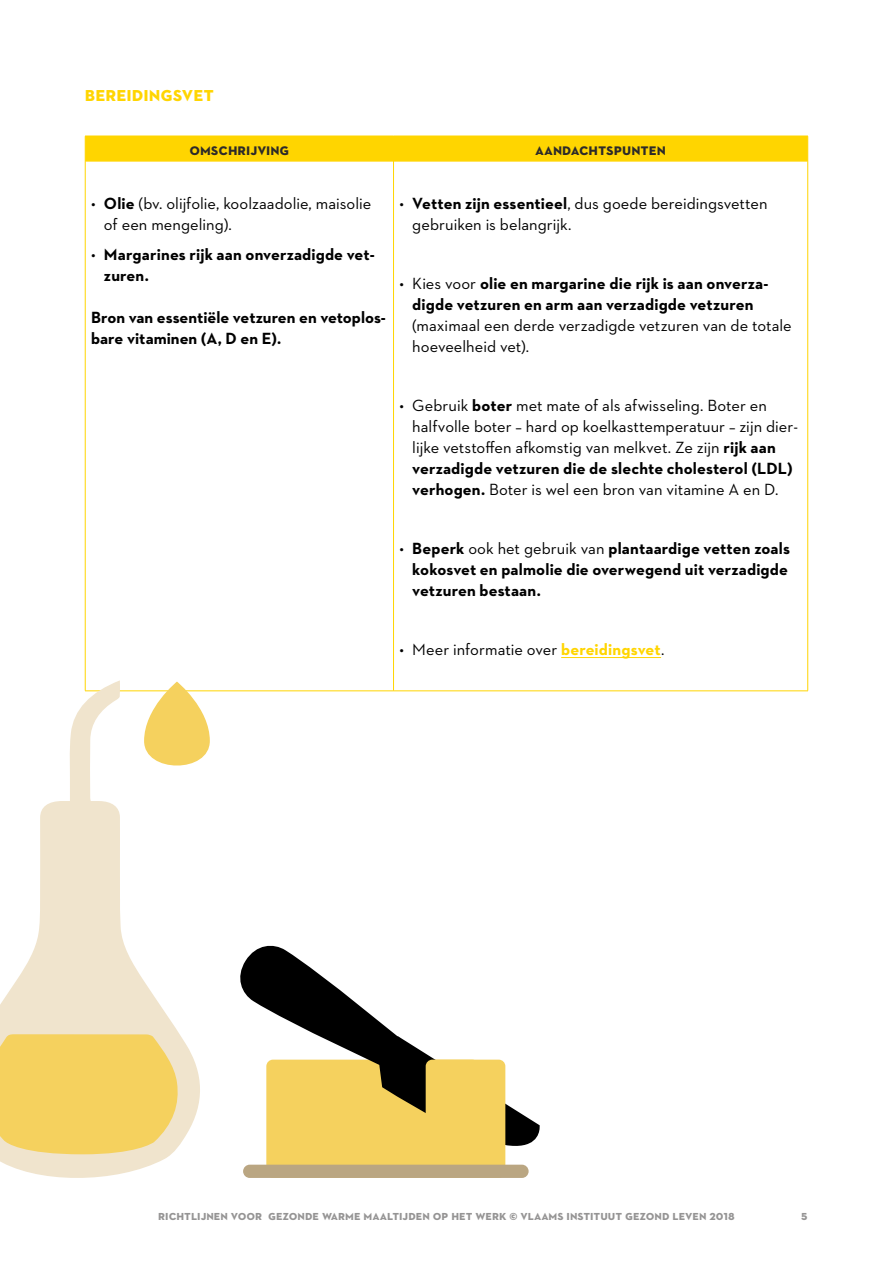
<style>
.page{position:relative;width:893px;height:1263px;background:#fff}
.page>*{position:absolute;margin:0;border:0;box-sizing:border-box;transform-origin:0 0}
.t1{font:700 21px "Neutraface 2 Text";color:#ffd500}
.t2{font:16.5px/21px "Neutraface 2 Text";color:#000}
.t3{font:700 16.5px/21px "Neutraface 2 Text";letter-spacing:.005em;color:#000}
.t4{font:700 16.5px "Neutraface 2 Text";color:#2c2a29}
.t5{font:700 13.5px "Neutraface 2 Text";color:#959494}
.s1{font-weight:700}
.s2{font-weight:400}
.s3{font-weight:700;color:#ffd500}
</style>
<div class="page">
<svg style="left:240px;top:945px;width:300px;height:233px"></svg>
<div style="left:426px;top:1060px;width:79px;height:118px;background:#f5d15e;border-radius:7px"></div>
<div style="left:243px;top:1165px;width:286px;height:13px;background:#baa682;border-radius:7px"></div>
<hr style="left:85px;top:161px;width:1px;height:530px;background:#ffd500">
<hr style="left:85px;top:691px;width:308px;height:1px;background:#ffd500">
<hr style="left:85px;top:160px;width:308px;height:2px;background:#ffd500">
<hr style="left:394px;top:160px;width:413px;height:2px;background:#ffd500">
<div style="left:85px;top:136px;width:723px;height:25px;background:#ffd500"></div>
<hr style="left:393px;top:161px;width:1px;height:530px;background:#ffd500">
<hr style="left:807px;top:161px;width:1px;height:530px;background:#ffd500">
<hr style="left:393px;top:691px;width:415px;height:1px;background:#ffd500">
<hr style="left:561px;top:657px;width:100px;height:1px;background:#ffd500">
<svg style="left:0;top:680px;width:200px;height:498px"></svg>
<svg style="left:0;top:1034px;width:180px;height:120px;background:#f4d267"></svg>
<svg style="left:144px;top:682px;width:66px;height:92px"></svg>
<p class="t1" style="left:85px;top:81px;width:131px">bereidingsvet</p>
<p class="t4" style="left:189px;top:139px;width:101px">omschrijving</p>
<p class="t4" style="left:535px;top:139px;width:132px">aandachtspunten</p>
<p class="t2" style="left:104px;top:193px;width:269px;text-indent:-13px">• <span class="s1">Olie</span> (bv. olijfolie, koolzaadolie, maisolie of een mengeling).</p>
<p class="t3" style="left:104px;top:243px;width:272px;text-indent:-13px"><span class="s2">•</span> Margarines rijk aan onverzadigde vet&shy;zuren.</p>
<p class="t3" style="left:91px;top:306px;width:296px">Bron van essentiële vetzuren en vetoplos&shy;bare vitaminen (A, D en E).</p>
<p class="t2" style="left:412px;top:193px;width:357px;text-indent:-13px">• <span class="s1">Vetten zijn essentieel</span>, dus goede bereidingsvetten gebruiken is belangrijk.</p>
<p class="t3" style="left:399px;top:273px;width:370px;text-align:center"><span class="s2">• Kies voor</span> olie en margarine die rijk is aan onverza&shy;digde vetzuren en arm aan verzadigde vetzuren</p>
<p class="t2" style="left:412px;top:315px;width:381px">(maximaal een derde verzadigde vetzuren van de totale hoeveelheid vet).</p>
<p class="t2" style="left:412px;top:395px;width:387px;text-indent:-13px">• Gebruik <span class="s1">boter</span> met mate of als afwisseling. Boter en halfvolle boter – hard op koelkasttemperatuur – zijn dier&shy;lijke vetstoffen afkomstig van melkvet. Ze zijn <span class="s1">rijk aan verzadigde vetzuren die de slechte cholesterol (LDL) verhogen.</span> Boter is wel een bron van vitamine A en D.</p>
<p class="t3" style="left:412px;top:538px;width:379px;text-indent:-13px"><span class="s2">•</span> Beperk <span class="s2">ook het gebruik van</span> plantaardige vetten zoals kokosvet en palmolie die overwegend uit verzadigde vetzuren bestaan.</p>
<p class="t2" style="left:400px;top:639px;width:266px">• Meer informatie over <span class="s3">bereidingsvet</span>.</p>
<p class="t5" style="left:158px;top:1207px;width:578px">richtlijnen voor gezonde warme maaltijden op het werk © vlaams instituut gezond leven 2018</p>
<p class="t5" style="left:801px;top:1207px;width:8px">5</p>
</div>
